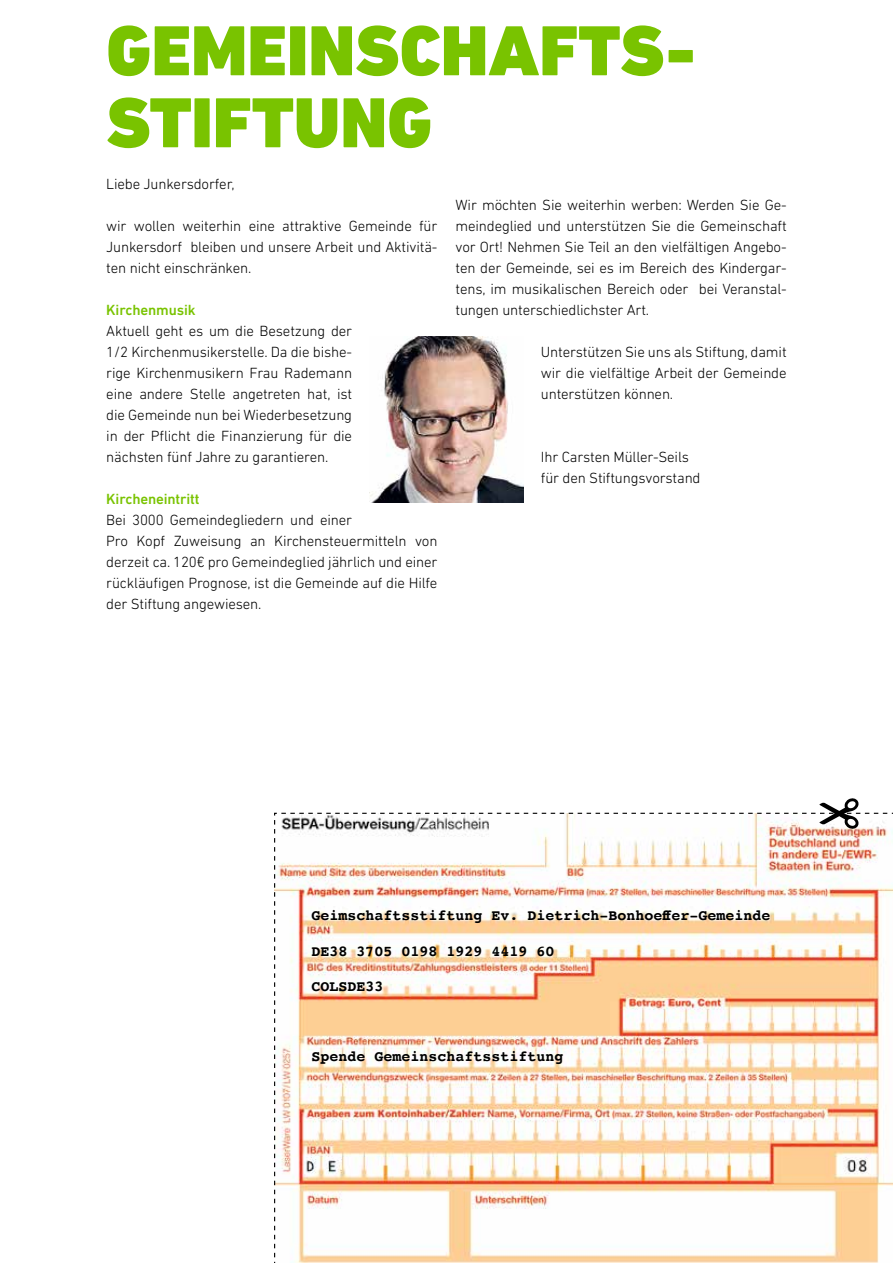
<style>
.page{position:relative;width:893px;height:1263px;background:#fff}
.page>*{position:absolute;margin:0;border:0;box-sizing:border-box;transform-origin:0 0}
.t1{font:900 72px/72px "DIN Next LT Pro";color:#79c300}
.t2{font:300 15px/21px "DIN Next LT Pro";letter-spacing:-.01em;color:#000;text-align:justify}
.t3{font:700 15px "Courier";color:#000}
.t4{font:500 15px "DIN Next LT Pro";letter-spacing:-.01em;color:#79c300}
</style>
<div class="page">
<img style="left:369px;top:336px;width:155px;height:166px">
<svg style="left:274px;top:798px;width:619px;height:465px"></svg>
<h1 class="t1" style="left:106px;top:15px;width:591px">GEMEINSCHAFTS-<br>STIFTUNG</h1>
<p class="t2" style="left:106px;top:173px;width:130px">Liebe Junkersdorfer,</p>
<p class="t2" style="left:106px;top:215px;width:333px">wir wollen weiterhin eine attraktive Gemeinde für Junkersdorf bleiben und unsere Arbeit und Aktivitä&shy;ten nicht einschränken.</p>
<p class="t4" style="left:106px;top:301px;width:91px">Kirchenmusik</p>
<p class="t2" style="left:106px;top:320px;width:247px">Aktuell geht es um die Besetzung der 1/2 Kirchenmusikerstelle. Da die bishe&shy;rige Kirchenmusikern Frau Rademann eine andere Stelle angetreten hat, ist die Gemeinde nun bei Wiederbesetzung in der Pflicht die Finanzierung für die nächsten fünf Jahre zu garantieren.</p>
<p class="t4" style="left:106px;top:490px;width:95px">Kircheneintritt</p>
<p class="t2" style="left:106px;top:509px;width:333px;text-align:left">Bei 3000 Gemeindegliedern und einer<br>Pro Kopf Zuweisung an Kirchensteuermitteln von derzeit ca. 120€ pro Gemeindeglied jährlich und einer rückläufigen Prognose, ist die Gemeinde auf die Hilfe der Stiftung angewiesen.</p>
<p class="t2" style="left:455px;top:194px;width:333px">Wir möchten Sie weiterhin werben: Werden Sie Ge&shy;meindeglied und unterstützen Sie die Gemeinschaft vor Ort! Nehmen Sie Teil an den vielfältigen Angebo&shy;ten der Gemeinde, sei es im Bereich des Kindergar&shy;tens, im musikalischen Bereich oder bei Veranstal&shy;tungen unterschiedlichster Art.</p>
<p class="t2" style="left:541px;top:341px;width:247px">Unterstützen Sie uns als Stiftung, damit wir die vielfältige Arbeit der Gemeinde unterstützen können.</p>
<p class="t2" style="left:541px;top:446px;width:161px">Ihr Carsten Müller-Seils für den Stiftungsvorstand</p>
<p class="t3" style="left:311px;top:903px;width:461px">Geimschaftsstiftung Ev. Dietrich-Bonhoeffer-Gemeinde</p>
<p class="t3" style="left:311px;top:940px;width:245px">DE38 3705 0198 1929 4419 60</p>
<p class="t3" style="left:311px;top:974px;width:73px">COLSDE33</p>
<p class="t3" style="left:311px;top:1045px;width:254px">Spende Gemeinschaftsstiftung</p>
</div>
